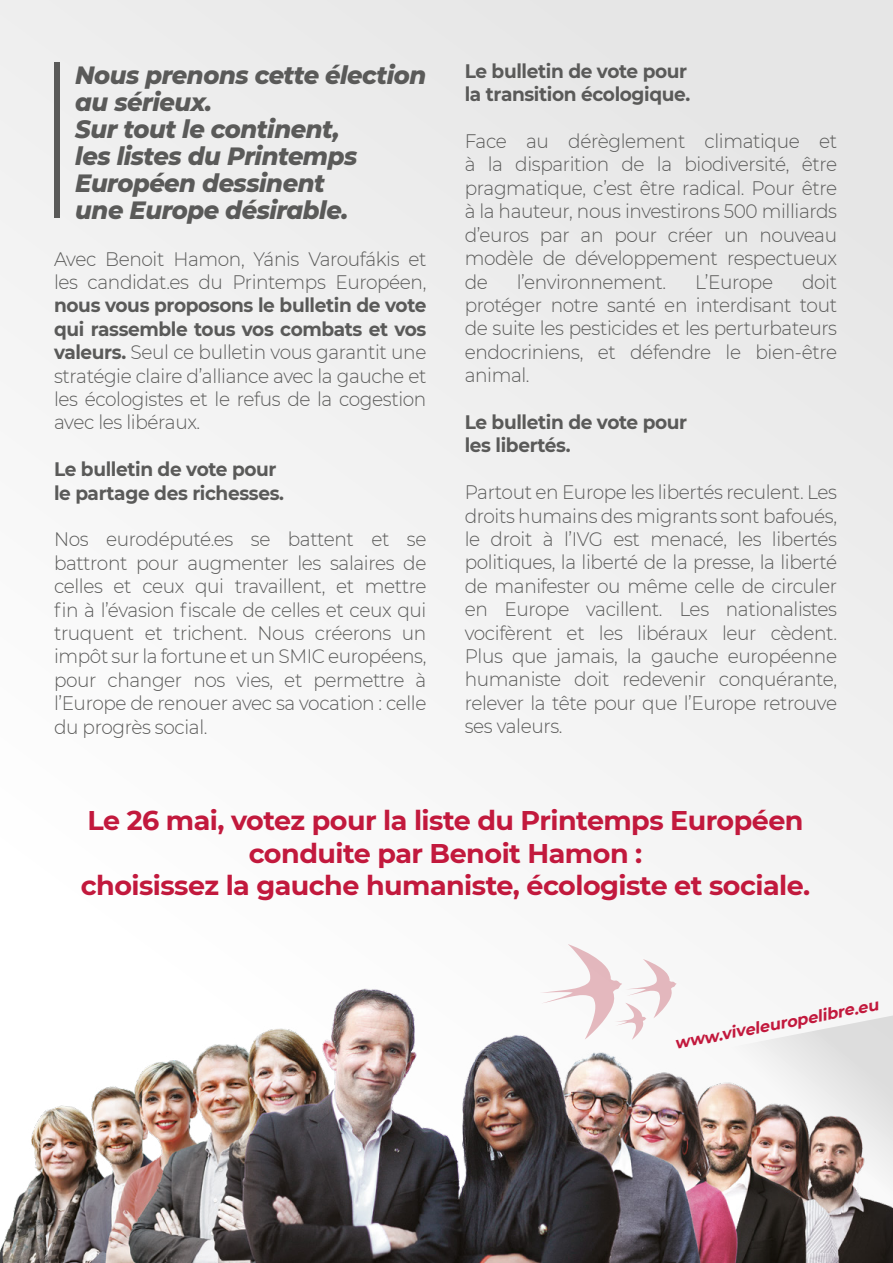
<style>
.page{position:relative;width:893px;height:1263px;background:#f1f1f1}
.page>*{position:absolute;margin:0;border:0;box-sizing:border-box;transform-origin:0 0}
.t1{font:700 27px/32.4px "Montserrat";letter-spacing:-.02em;color:#c2193d;text-align:center}
.t2{font:italic 800 25.5px/27px "Montserrat";letter-spacing:-.02em;color:#5a5a59;scale:.95 1}
.t3{font:300 19.5px/23.4px "Montserrat";letter-spacing:-.02em;color:#5a5a59;text-align:justify;scale:.95 1}
.t4{font:700 19.5px/23.4px "Montserrat";letter-spacing:-.02em;color:#5a5a59;scale:.95 1}
.t5{font:italic 700 16.2px "Montserrat";color:#c2193d}
.s1{font-weight:700}
</style>
<div class="page">
<svg style="left:568px;top:944px;width:102px;height:36px"></svg>
<div style="left:54px;top:62px;width:6px;height:156px;background:#5a5a59"></div>
<img style="left:0;top:980px;width:893px;height:283px">
<h2 class="t2" style="left:75px;top:60px;width:371px">Nous prenons cette élection au sérieux.<br>Sur tout le continent,<br>les listes du Printemps<br>Européen dessinent<br>une Europe désirable.</h2>
<p class="t3" style="left:54px;top:246px;width:394px">Avec Benoit Hamon, Yánis Varoufákis et les candidat.es du Printemps Européen,</p>
<p class="t3" style="left:54px;top:293px;width:394px"><span class="s1">nous vous proposons le bulletin de vote qui rassemble tous vos combats et vos valeurs.</span> Seul ce bulletin vous garantit une stratégie claire d’alliance avec la gauche et les écologistes et le refus de la cogestion avec les libéraux.</p>
<p class="t4" style="left:54px;top:456px;width:244px">Le bulletin de vote pour le partage des richesses.</p>
<p class="t3" style="left:54px;top:527px;width:394px">Nos eurodéputé.es se battent et se battront pour augmenter les salaires de celles et ceux qui travaillent, et mettre fin à l’évasion fiscale de celles et ceux qui truquent et trichent. Nous créerons un impôt sur la fortune et un SMIC européens, pour changer nos vies, et permettre à l’Europe de renouer avec sa vocation : celle du progrès social.</p>
<p class="t4" style="left:465px;top:58px;width:239px">Le bulletin de vote pour la transition écologique.</p>
<p class="t3" style="left:465px;top:129px;width:394px">Face au dérèglement climatique et à la disparition de la biodiversité, être pragmatique, c’est être radical. Pour être à la hauteur, nous investirons 500 milliards d’euros par an pour créer un nouveau modèle de développement respectueux de</p>
<p class="t3" style="left:517px;top:269px;width:159px">l’environnement.</p>
<p class="t3" style="left:695px;top:269px;width:83px">L’Europe</p>
<p class="t3" style="left:465px;top:269px;width:394px;text-indent:337px">doit protéger notre santé en interdisant tout de suite les pesticides et les perturbateurs endocriniens, et défendre le bien-être animal.</p>
<p class="t4" style="left:465px;top:409px;width:236px">Le bulletin de vote pour les libertés.</p>
<p class="t3" style="left:465px;top:480px;width:394px">Partout en Europe les libertés reculent. Les droits humains des migrants sont bafoués, le droit à l’IVG est menacé, les libertés politiques, la liberté de la presse, la liberté de manifester ou même celle de circuler en Europe vacillent. Les nationalistes vocifèrent et les libéraux leur cèdent.<br>Plus que jamais, la gauche européenne humaniste doit redevenir conquérante, relever la tête pour que l’Europe retrouve ses valeurs.</p>
<h1 class="t1" style="left:81px;top:803px;width:731px">Le 26 mai, votez pour la liste du Printemps Européen conduite par Benoit Hamon :<br>choisissez la gauche humaniste, écologiste et sociale.</h1>
<p class="t5" style="left:673px;top:1032px;width:209px;rotate:-11deg">www.viveleuropelibre.eu</p>
</div>
